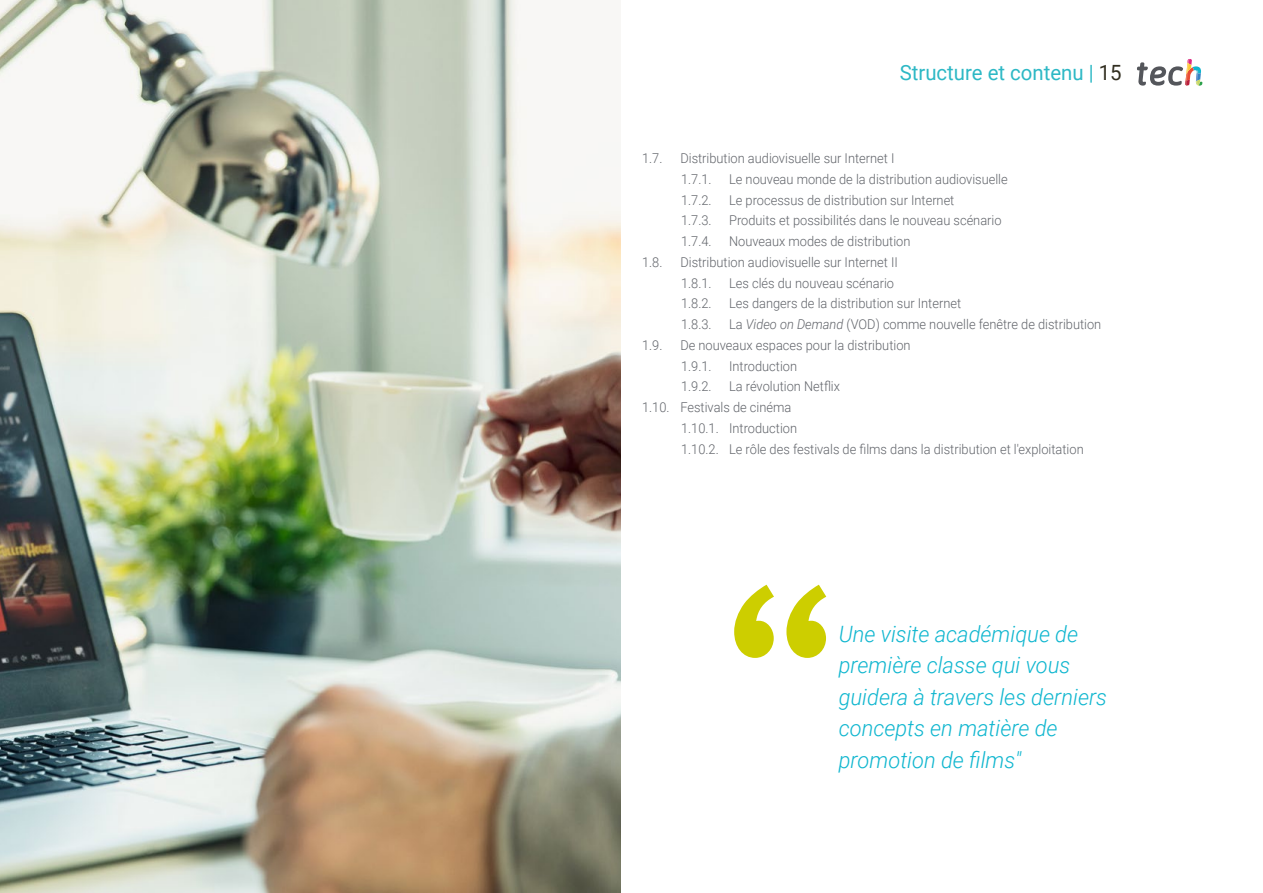
<style>
.page{position:relative;width:1263px;height:893px;background:#fff}
.page>*{position:absolute;margin:0;border:0;box-sizing:border-box;transform-origin:0 0}
.t1{font:italic 300 22.5px/31.5px "Roboto";color:#0fb6cf}
.t2{font:21px "Roboto";color:#2db8c5}
.t3{font:300 13.5px/20.7px "Roboto";color:#61646a;scale:.95 1}
.s1{color:#312e20}
.s2{font-style:italic}
</style>
<div class="page">
<img style="left:0;top:0;width:621px;height:893px">
<svg style="left:734px;top:585px;width:92px;height:73px"></svg>
<svg style="left:1137px;top:59px;width:65px;height:27px"></svg>
<h2 class="t2" style="left:900px;top:57px;width:223px">Structure et contenu | <span class="s1">15</span></h2>
<p class="t3" style="left:642px;top:148px;width:23px">1.7.</p>
<p class="t3" style="left:680px;top:148px;width:227px">Distribution audiovisuelle sur Internet I<br>1.7.1.</p>
<p class="t3" style="left:729px;top:168px;width:295px">Le nouveau monde de la distribution audiovisuelle</p>
<p class="t3" style="left:681px;top:189px;width:34px">1.7.2.</p>
<p class="t3" style="left:729px;top:189px;width:239px">Le processus de distribution sur Internet</p>
<p class="t3" style="left:681px;top:210px;width:34px">1.7.3.</p>
<p class="t3" style="left:729px;top:210px;width:288px">Produits et possibilités dans le nouveau scénario</p>
<p class="t3" style="left:681px;top:231px;width:34px">1.7.4.</p>
<p class="t3" style="left:729px;top:231px;width:192px">Nouveaux modes de distribution</p>
<p class="t3" style="left:642px;top:251px;width:23px">1.8.</p>
<p class="t3" style="left:680px;top:251px;width:230px">Distribution audiovisuelle sur Internet II<br>1.8.1.</p>
<p class="t3" style="left:729px;top:272px;width:175px">Les clés du nouveau scénario</p>
<p class="t3" style="left:681px;top:293px;width:34px">1.8.2.</p>
<p class="t3" style="left:729px;top:293px;width:246px">Les dangers de la distribution sur Internet</p>
<p class="t3" style="left:681px;top:314px;width:34px">1.8.3.</p>
<p class="t3" style="left:729px;top:314px;width:393px">La <span class="s2">Video on Demand</span> (VOD) comme nouvelle fenêtre de distribution</p>
<p class="t3" style="left:642px;top:334px;width:23px">1.9.</p>
<p class="t3" style="left:680px;top:334px;width:244px">De nouveaux espaces pour la distribution<br>1.9.1.</p>
<p class="t3" style="left:729px;top:355px;width:73px">Introduction</p>
<p class="t3" style="left:681px;top:376px;width:34px">1.9.2.</p>
<p class="t3" style="left:729px;top:376px;width:118px">La révolution Netflix</p>
<p class="t3" style="left:642px;top:397px;width:159px">1.10. Festivals de cinéma</p>
<p class="t3" style="left:681px;top:417px;width:124px">1.10.1. Introduction</p>
<p class="t3" style="left:681px;top:438px;width:425px">1.10.2. Le rôle des festivals de films dans la distribution et l'exploitation</p>
<h1 class="t1" style="left:839px;top:617px;width:270px">Une visite académique de première classe qui vous guidera à travers les derniers concepts en matière de promotion de films"</h1>
</div>
